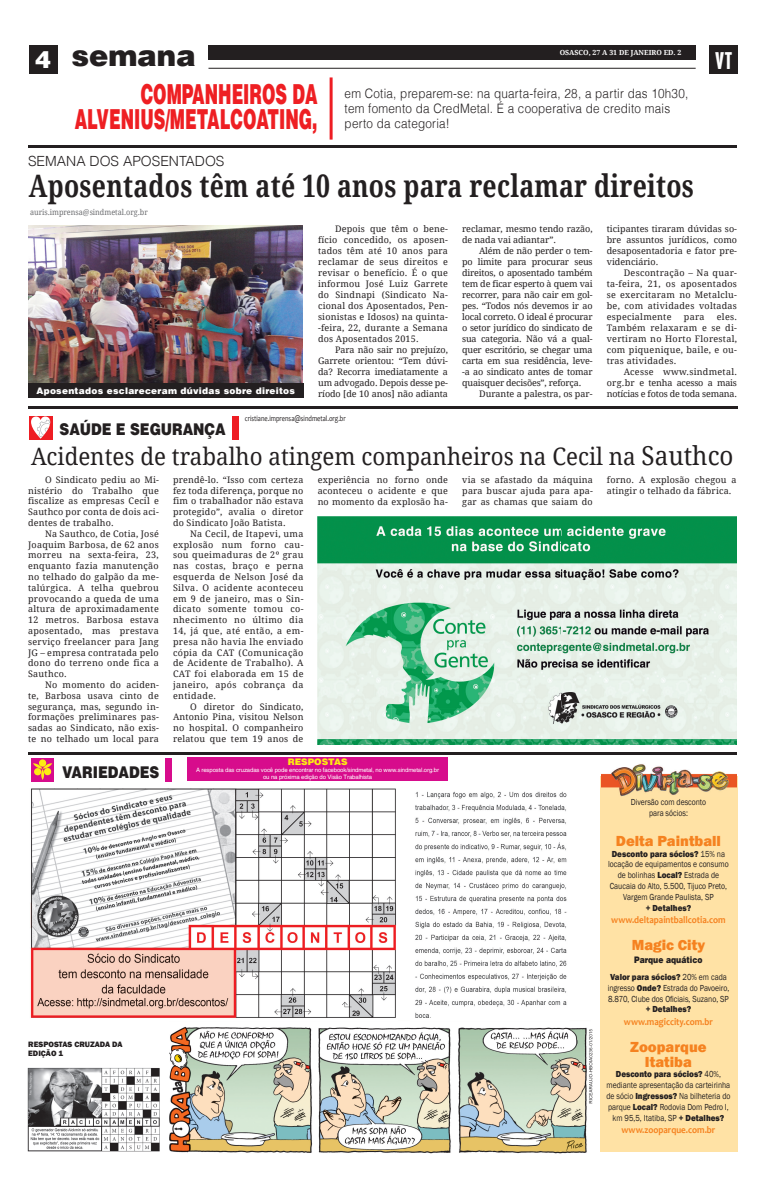
<style>
.page{position:relative;width:780px;height:1191px;background:#fff}
.page>*{position:absolute;margin:0;border:0;box-sizing:border-box;transform-origin:0 0}
.t1{font:700 31px "Droid Serif";letter-spacing:.01em;color:#231f20;scale:.8 1}
.t2{font:900 29px "Helvetica LT";color:#231f20}
.t3{font:900 27.6px/25px "Helvetica LT";color:#ee1f23;text-align:right;scale:.58 1}
.t4{font:24px "Droid Serif";color:#231f20;scale:.93 1}
.t5{font:700 24px "Franchise";color:#fff}
.t6{font:900 16.2px "Helvetica LT";letter-spacing:-.005em;color:#231f20;scale:.84 1}
.t7{font:800 15px/15px "Franklin Gothic";color:#f58220;text-align:center}
.t8{font:300 14px "Helvetica LT";color:#231f20}
.t9{font:300 13px/15px "Helvetica LT";letter-spacing:.02em;color:#231f20;scale:.9 1}
.t10{font:700 10px "Candara";color:#f58220;scale:.9 1}
.t11{font:9px/11px "Droid Serif";letter-spacing:.02em;color:#231f20;text-align:justify}
.t12{font:9px/10.8px "Franklin Gothic";color:#231f20;text-align:center;scale:.85 1}
.t13{font:9px/11px "Droid Serif";letter-spacing:-.01em;color:#231f20}
.t14{font:900 9px "Helvetica LT";letter-spacing:.03em;color:#fff}
.t15{font:9px "Droid Serif";color:#231f20}
.t16{font:800 9px "Franklin Gothic";color:#231f20;scale:.9 1}
.t17{font:900 9px "Helvetica LT";color:#231f20;scale:.85 1}
.t18{font:900 9px "Helvetica LT";color:#fdeb12}
.t19{font:8px "Candara";color:#231f20;scale:.8 1}
.t20{font:8px "Droid Serif";color:#6c6d70;scale:.91 1}
.t21{font:800 8px/9.6px "Franklin Gothic";color:#231f20}
.t22{font:700 7px "Droid Serif";color:#fff}
.t23{font:6px/7px "Helvetica";letter-spacing:-.02em;color:#fff;text-align:center}
.s1{font-size:24px;color:#fff}
.s2{font-size:26px}
.s3{font-weight:800}
</style>
<div class="page">
<div style="left:29px;top:45px;width:28px;height:29px;background:#231f20"></div>
<div style="left:709px;top:45px;width:29px;height:29px;background:#231f20"></div>
<hr style="left:208px;top:68px;width:487px;height:1px;background:#231f20">
<div style="left:208px;top:45px;width:487px;height:15px;background:#231f20"></div>
<div style="left:600px;top:776px;width:137px;height:375px;background:#ffe2a5"></div>
<hr style="left:28px;top:752px;width:708px;height:2px;background:#231f20">
<div style="left:166px;top:758px;width:6px;height:23px;background:#d70c8c"></div>
<div style="left:31px;top:758px;width:23px;height:23px;background:#d70c8c"></div>
<svg style="left:33px;top:759px;width:19px;height:21px"></svg>
<div style="left:187px;top:757px;width:261px;height:24px;background:#d70c8c"></div>
<hr style="left:28px;top:145px;width:709px;height:3px;background:#231f20">
<img style="left:601px;top:764px;width:135px;height:33px">
<hr style="left:329px;top:77px;width:3px;height:63px;background:#ee1d23">
<hr style="left:28px;top:406px;width:709px;height:3px;background:#231f20">
<div style="left:29px;top:416px;width:23px;height:23px;background:#ee1d23"></div>
<svg style="left:31px;top:416px;width:19px;height:23px"></svg>
<div style="left:233px;top:416px;width:6px;height:23px;background:#ee1d23"></div>
<img style="left:28px;top:1067px;width:132px;height:84px">
<img style="left:169px;top:1026px;width:424px;height:128px">
<img style="left:317px;top:517px;width:419px;height:227px">
<img style="left:29px;top:225px;width:274px;height:159px">
<div style="left:28px;top:384px;width:275px;height:14px;background:#231f20"></div>
<img style="left:30px;top:788px;width:366px;height:230px">
<img style="left:415px;top:791px;width:152px;height:227px">
<p class="t22" style="left:559px;top:48px;width:123px">OSASCO, 27 A 31 DE JANEIRO ED. 2</p>
<h2 class="t2" style="left:35px;top:37px;width:162px"><span class="s1">4</span> semana</h2>
<h3 class="t5" style="left:715px;top:49px;width:19px">VT</h3>
<h3 class="t3" style="left:75px;top:81px;width:420px">COMPANHEIROS DA<br>ALVENIUS/METALCOATING,</h3>
<h3 class="t9" style="left:344px;top:86px;width:383px">em Cotia, preparem-se: na quarta-feira, 28, a partir das 10h30, tem fomento da CredMetal. É a cooperativa de credito mais perto da categoria!</h3>
<h3 class="t8" style="left:28px;top:152px;width:198px">SEMANA DOS APOSENTADOS</h3>
<h1 class="t1" style="left:29px;top:168px;width:832px">Aposentados têm até 10 anos para reclamar direitos</h1>
<p class="t20" style="left:30px;top:207px;width:131px">auris.imprensa@sindmetal.org.br</p>
<p class="t13" style="left:462px;top:223px;width:132px">reclamar, mesmo tendo razão, de nada vai adiantar”.</p>
<p class="t11" style="left:462px;top:245px;width:132px;text-indent:17px">Além de não perder o tem&shy;po limite para procurar seus direitos, o aposentado também tem de ficar esperto à quem vai recorrer, para não cair em gol&shy;pes. “Todos nós devemos ir ao local correto. O ideal é procurar o setor jurídico do sindicato de sua categoria. Não vá a qual&shy;quer escritório, se chegar uma carta em sua residência, leve--a ao sindicato antes de tomar quaisquer decisões”, reforça.</p>
<p class="t15" style="left:479px;top:388px;width:115px">Durante a palestra, os par-</p>
<p class="t11" style="left:606px;top:223px;width:132px">ticipantes tiraram dúvidas so&shy;bre assuntos jurídicos, como desaposentadoria e fator pre&shy;videnciário.</p>
<p class="t11" style="left:606px;top:267px;width:132px;text-indent:17px">Descontração – Na quar&shy;ta-feira, 21, os aposentados se exercitaram no Metalclu&shy;be, com atividades voltadas especialmente</p>
<p class="t11" style="left:318px;top:223px;width:131px;text-indent:17px">Depois que têm o bene&shy;fício concedido, os aposen&shy;tados têm até 10 anos para reclamar de seus direitos e revisar o benefício. É o que informou José Luiz Garrete do Sindnapi (Sindicato Na&shy;cional dos Aposentados, Pen&shy;sionistas e Idosos) na quinta--feira, 22, durante a Semana dos Aposentados 2015.</p>
<p class="t11" style="left:318px;top:344px;width:131px;text-indent:17px">Para não sair no prejuízo, Garrete orientou: “Tem dúvi&shy;da? Recorra imediatamente a um advogado. Depois desse pe&shy;ríodo [de 10 anos] não adianta</p>
<p class="t11" style="left:606px;top:311px;width:132px;text-indent:110px">eles.<br>Também relaxaram e se di&shy;vertiram no Horto Florestal, com piquenique, baile, e ou&shy;tras atividades.</p>
<p class="t11" style="left:606px;top:366px;width:132px;text-indent:17px">Acesse www.sindmetal. org.br e tenha acesso a mais notícias e fotos de toda semana.</p>
<p class="t11" style="left:684px;top:311px;width:22px">para</p>
<p class="t14" style="left:36px;top:385px;width:260px">Aposentados esclareceram dúvidas sobre direitos</p>
<h3 class="t6" style="left:60px;top:419px;width:199px">SAÚDE E SEGURANÇA</h3>
<p class="t19" style="left:245px;top:414px;width:127px">cristiane.imprensa@sindmetal.org.br</p>
<h3 class="t4" style="left:31px;top:442px;width:756px">Acidentes de trabalho atingem companheiros na Cecil na <span class="s2">Sauthco</span></h3>
<p class="t11" style="left:173px;top:474px;width:132px">prendê-lo. “Isso com certeza fez toda diferença, porque no fim o trabalhador não estava protegido”, avalia o diretor do Sindicato João Batista.</p>
<p class="t11" style="left:173px;top:528px;width:132px;text-indent:17px">Na Cecil, de Itapevi, uma explosão num forno cau&shy;sou queimaduras de 2º grau nas costas, braço e perna esquerda de Nelson José da Silva. O acidente aconteceu em 9 de janeiro, mas o Sin&shy;dicato somente tomou co&shy;nhecimento no último dia 14, já que, até então, a em&shy;presa não havia lhe enviado cópia da CAT (Comunicação de Acidente de Trabalho). A CAT foi elaborada em 15 de janeiro, após cobrança da entidade.</p>
<p class="t11" style="left:173px;top:701px;width:132px;text-indent:17px">O diretor do Sindicato, Antonio Pina, visitou Nelson no hospital. O companheiro relatou que tem 19 anos de</p>
<p class="t11" style="left:462px;top:474px;width:132px">via se afastado da máquina para buscar ajuda para apa&shy;gar as chamas que saiam do</p>
<p class="t11" style="left:607px;top:474px;width:131px">forno. A explosão chegou a atingir o telhado da fábrica.</p>
<p class="t11" style="left:317px;top:474px;width:132px">experiência no forno onde aconteceu o acidente e que no momento da explosão ha-</p>
<p class="t11" style="left:28px;top:474px;width:132px;text-indent:17px">O Sindicato pediu ao Mi&shy;nistério do Trabalho que fiscalize as empresas Cecil e Sauthco por conta de dois aci&shy;dentes de trabalho.</p>
<p class="t11" style="left:28px;top:528px;width:132px;text-indent:17px">Na Sauthco, de Cotia, José Joaquim Barbosa, de 62 anos morreu na sexta-feira, 23, enquanto fazia manutenção no telhado do galpão da me&shy;talúrgica. A telha quebrou provocando a queda de uma altura de aproximadamente 12 metros. Barbosa estava aposentado, mas prestava serviço freelancer para Jang JG – empresa contratada pelo dono do terreno onde fica a Sauthco.</p>
<p class="t11" style="left:28px;top:679px;width:132px;text-indent:17px">No momento do aciden&shy;te, Barbosa usava cinto de segurança, mas, segundo in&shy;formações preliminares pas&shy;sadas ao Sindicato, não exis&shy;te no telhado um local para</p>
<h3 class="t6" style="left:62px;top:761px;width:117px">VARIEDADES</h3>
<p class="t18" style="left:288px;top:755px;width:61px">RESPOSTAS</p>
<p class="t23" style="left:196px;top:766px;width:244px">A resposta das cruzadas você pode encontrar no facebook/sindmetal, no www.sindmetal.org.br ou na próxima edição do Visão Trabalhista</p>
<p class="t21" style="left:28px;top:1039px;width:96px">RESPOSTAS CRUZADA DA<br>EDIÇÃO 1</p>
<p class="t12" style="left:630px;top:796px;width:90px">Diversão com desconto para sócios:</p>
<h3 class="t7" style="left:615px;top:833px;width:107px">Delta Paintball</h3>
<p class="t12" style="left:608px;top:848px;width:143px"><span class="s3">Desconto para sócios?</span> 15% na locação de equipamentos e consumo de bolinhas <span class="s3">Local?</span> Estrada de<br>Caucaia do Alto, 5.500, Tijuco Preto,<br>Vargem Grande Paulista, SP</p>
<p class="t16" style="left:645px;top:901px;width:52px">+ Detalhes?</p>
<p class="t10" style="left:611px;top:914px;width:128px">www.deltapaintballcotia.com</p>
<h3 class="t7" style="left:631px;top:937px;width:75px">Magic City</h3>
<p class="t17" style="left:634px;top:954px;width:82px">Parque aquático</p>
<p class="t12" style="left:607px;top:971px;width:144px;text-align:left"><span class="s3">Valor para sócios?</span> 20% em cada ingresso <span class="s3">Onde?</span> Estrada do Pavoeiro,<br>8.870, Clube dos Oficiais, Suzano, SP</p>
<p class="t16" style="left:645px;top:1003px;width:52px">+ Detalhes?</p>
<p class="t10" style="left:624px;top:1015px;width:100px">www.magiccity.com.br</p>
<h3 class="t7" style="left:630px;top:1039px;width:78px">Zooparque<br>Itatiba</h3>
<p class="t12" style="left:606px;top:1069px;width:147px"><span class="s3">Desconto para sócios?</span> 40%, mediante apresentação da carteirinha de sócio <span class="s3">Ingressos?</span> Na bilheteria do parque <span class="s3">Local?</span> Rodovia Dom Pedro I, km 95,5, Itatiba, SP <span class="s3">+ Detalhes?</span></p>
<p class="t10" style="left:621px;top:1123px;width:106px">www.zooparque.com.br</p>
</div>
